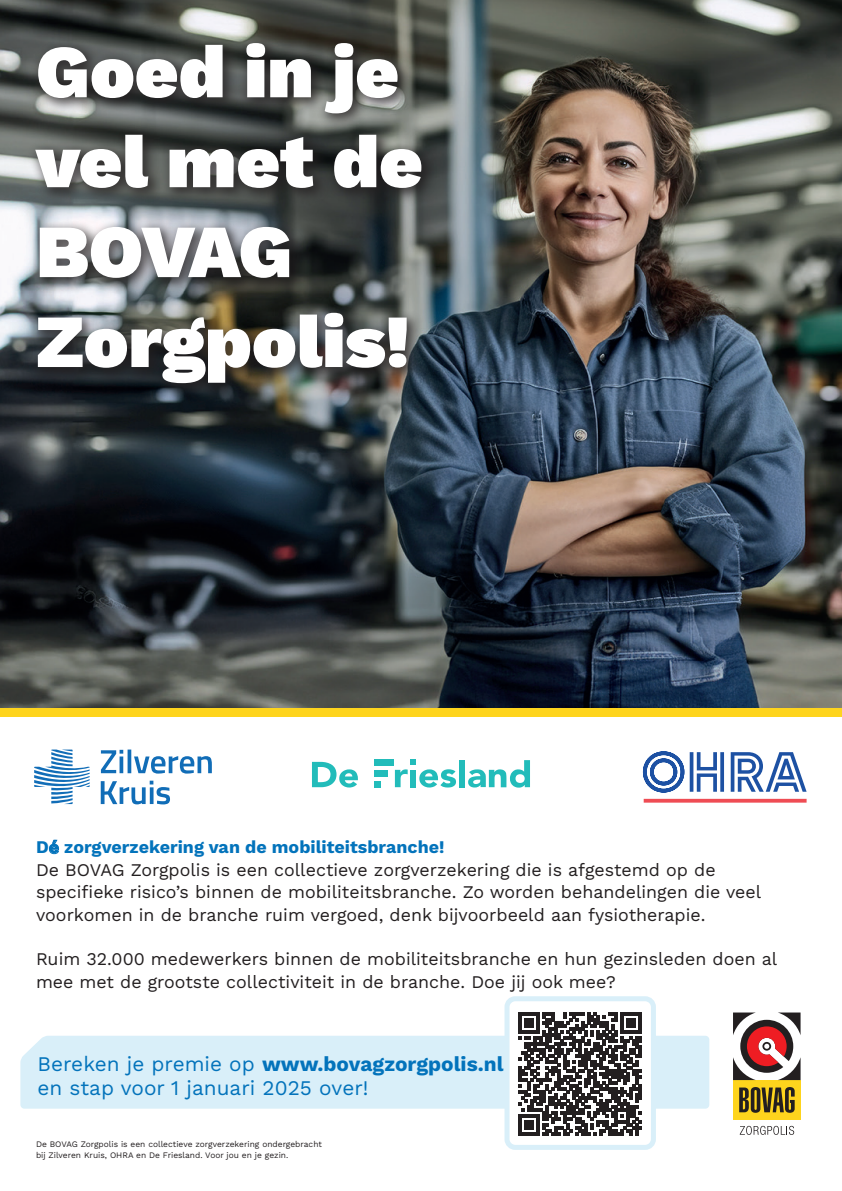
<style>
.page{position:relative;width:842px;height:1191px;background:#fff}
.page>*{position:absolute;margin:0;border:0;box-sizing:border-box;transform-origin:0 0}
.t1{font:900 74.9px/89.9px "Work Sans";color:#fff}
.t2{font:20.8px/23.7px "Work Sans";color:#0373bb}
.t3{font:17.8px/22.4px "Work Sans";color:#231f20}
.t4{font:700 17.8px "Work Sans";color:#0373bb}
.t5{font:8.4px/10.6px "Work Sans";color:#231f20}
.s1{font-weight:700}
</style>
<div class="page">
<img style="left:0;top:0;width:842px;height:707px">
<div style="left:28px;top:35px;width:410px;height:365px;background:#231f20;opacity:.75"></div>
<div style="left:0;top:707px;width:842px;height:9px;background:#fed41d"></div>
<svg style="left:312px;top:762px;width:46px;height:25px"></svg>
<div style="left:459px;top:760px;width:6px;height:27px;background:#22bcba"></div>
<svg style="left:468px;top:760px;width:62px;height:27px"></svg>
<div style="left:374px;top:759px;width:20px;height:6px;background:#22bcba"></div>
<div style="left:374px;top:781px;width:7px;height:6px;background:#22bcba"></div>
<div style="left:374px;top:770px;width:13px;height:6px;background:#22bcba"></div>
<svg style="left:395px;top:759px;width:61px;height:28px"></svg>
<svg style="left:34px;top:749px;width:178px;height:55px"></svg>
<svg style="left:643px;top:751px;width:164px;height:41px"></svg>
<hr style="left:644px;top:799px;width:162px;height:3px;background:#ef4c54">
<div style="left:20px;top:1036px;width:689px;height:72px;background:#d9eff9"></div>
<div style="left:507px;top:998px;width:146px;height:149px;background:#fff;border-radius:8px"></div>
<div style="left:504px;top:996px;width:152px;height:153px;border:5px solid #d9eff9;border-radius:8px"></div>
<svg style="left:518px;top:1012px;width:124px;height:123px"></svg>
<div style="left:733px;top:1080px;width:67px;height:39px;background:#fed41d"></div>
<svg style="left:739px;top:1087px;width:56px;height:25px"></svg>
<svg style="left:733px;top:1012px;width:67px;height:68px"></svg>
<svg style="left:740px;top:1125px;width:54px;height:9px"></svg>
<h1 class="t1" style="left:36px;top:31px;width:388px">Goed in je vel met de<br>BOVAG<br>Zorgpolis!</h1>
<p class="t4" style="left:36px;top:837px;width:410px">Dé zorgverzekering van de mobiliteitsbranche!</p>
<p class="t3" style="left:36px;top:858px;width:727px">De BOVAG Zorgpolis is een collectieve zorgverzekering die is afgestemd op de specifieke risico’s binnen de mobiliteitsbranche. Zo worden behandelingen die veel voorkomen in de branche ruim vergoed, denk bijvoorbeeld aan fysiotherapie.</p>
<p class="t3" style="left:36px;top:947px;width:743px">Ruim 32.000 medewerkers binnen de mobiliteitsbranche en hun gezinsleden doen al mee met de grootste collectiviteit in de branche. Doe jij ook mee?</p>
<p class="t2" style="left:38px;top:1051px;width:468px">Bereken je premie op <span class="s1">www.bovagzorgpolis.nl </span>en stap voor 1 januari 2025 over!</p>
<p class="t5" style="left:36px;top:1138px;width:287px">De BOVAG Zorgpolis is een collectieve zorgverzekering ondergebracht bij Zilveren Kruis, OHRA en De Friesland. Voor jou en je gezin.</p>
</div>
